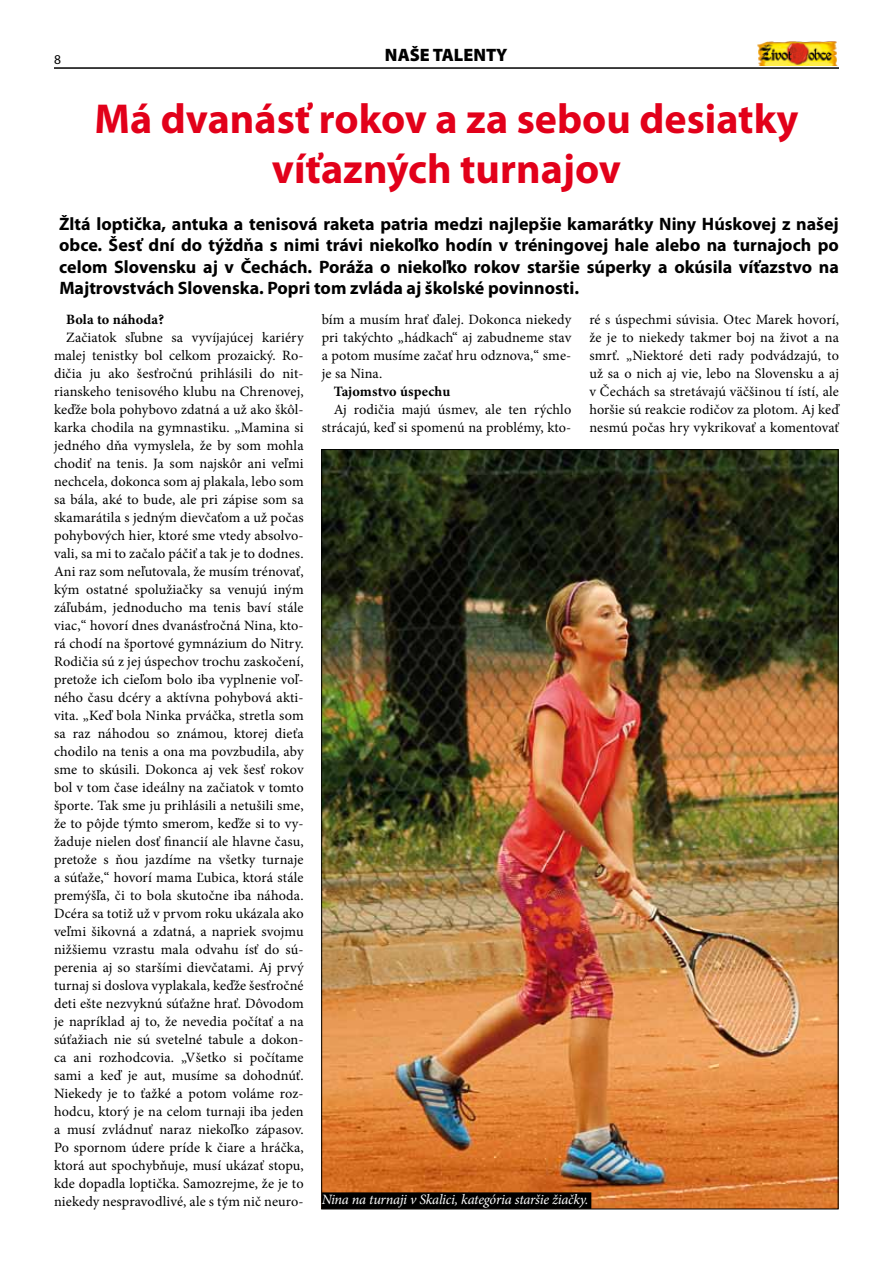
<style>
.page{position:relative;width:893px;height:1263px;background:#fff}
.page>*{position:absolute;margin:0;border:0;box-sizing:border-box;transform-origin:0 0}
.t1{font:700 42px/50.4px "Myriad Pro";color:#e2001a;text-align:center}
.t2{font:700 18px/21.6px "Myriad Pro";color:#000;text-align:justify}
.t3{font:900 18px "Myriad Pro";color:#000}
.t4{font:14.25px/18px "Minion Pro";letter-spacing:.01em;color:#000;text-align:justify}
.t5{font:italic 14.25px "Minion Pro";letter-spacing:-.02em;color:#fff}
.t6{font:700 14.25px "Minion Pro";letter-spacing:.01em;color:#000}
.t7{font:13.5px "Myriad Pro";color:#000}
</style>
<div class="page">
<hr style="left:54px;top:67px;width:785px;height:2px;background:#000">
<img style="left:757px;top:41px;width:80px;height:24px">
<img style="left:323px;top:451px;width:513px;height:756px">
<div style="left:322px;top:1192px;width:269px;height:17px;background:#000"></div>
<p class="t7" style="left:54px;top:51px;width:8px">8</p>
<p class="t3" style="left:385px;top:43px;width:124px">NAŠE TALENTY</p>
<h1 class="t1" style="left:94px;top:92px;width:706px">Má dvanásť rokov a za sebou desiatky víťazných turnajov</h1>
<p class="t2" style="left:59px;top:212px;width:781px">Žltá loptička, antuka a tenisová raketa patria medzi najlepšie kamarátky Niny Húskovej z našej obce. Šesť dní do týždňa s nimi trávi niekoľko hodín v tréningovej hale alebo na turnajoch po celom Slovensku aj v Čechách. Poráža o niekoľko rokov staršie súperky a okúsila víťazstvo na Majtrovstvách Slovenska. Popri tom zvláda aj školské povinnosti.</p>
<p class="t6" style="left:66px;top:309px;width:100px">Bola to náhoda?</p>
<p class="t4" style="left:54px;top:329px;width:251px;text-indent:12px">Začiatok sľubne sa vyvíjajúcej kariéry malej tenistky bol celkom prozaický. Ro&shy;dičia ju ako šesťročnú prihlásili do nit&shy;rianskeho tenisového klubu na Chrenovej, keďže bola pohybovo zdatná a už ako škôl&shy;karka chodila na gymnastiku. „Mamina si jedného dňa vymyslela, že by som mohla chodiť na tenis. Ja som najskôr ani veľmi nechcela, dokonca som aj plakala, lebo som sa bála, aké to bude, ale pri zápise som sa skamarátila s jedným dievčaťom a už počas pohybových hier, ktoré sme vtedy absolvo&shy;vali, sa mi to začalo páčiť a tak je to dodnes.<br>Ani raz som neľutovala, že musím trénovať, kým ostatné spolužiačky sa venujú iným záľubám, jednoducho ma tenis baví stále viac,“ hovorí dnes dvanásťročná Nina, kto&shy;rá chodí na športové gymnázium do Nitry.<br>Rodičia sú z jej úspechov trochu zaskočení, pretože ich cieľom bolo iba vyplnenie voľ&shy;ného času dcéry a aktívna pohybová akti&shy;vita. „Keď bola Ninka prváčka, stretla som sa raz náhodou so známou, ktorej dieťa chodilo na tenis a ona ma povzbudila, aby sme to skúsili. Dokonca aj vek šesť rokov bol v tom čase ideálny na začiatok v tomto športe. Tak sme ju prihlásili a netušili sme, že to pôjde týmto smerom, keďže si to vy&shy;žaduje nielen dosť financií ale hlavne času, pretože s ňou jazdíme na všetky turnaje a súťaže,“ hovorí mama Ľubica, ktorá stále premýšľa, či to bola skutočne iba náhoda.<br>Dcéra sa totiž už v prvom roku ukázala ako veľmi šikovná a zdatná, a napriek svojmu nižšiemu vzrastu mala odvahu ísť do sú&shy;perenia aj so staršími dievčatami. Aj prvý turnaj si doslova vyplakala, keďže šesťročné deti ešte nezvyknú súťažne hrať. Dôvodom je napríklad aj to, že nevedia počítať a na súťažiach nie sú svetelné tabule a dokon&shy;ca ani rozhodcovia. „Všetko si počítame sami a keď je aut, musíme sa dohodnúť.<br>Niekedy je to ťažké a potom voláme roz&shy;hodcu, ktorý je na celom turnaji iba jeden a musí zvládnuť naraz niekoľko zápasov.<br>Po spornom údere príde k čiare a hráčka, ktorá aut spochybňuje, musí ukázať stopu, kde dopadla loptička. Samozrejme, že je to niekedy nespravodlivé, ale s tým nič neuro-</p>
<p class="t4" style="left:322px;top:310px;width:251px">bím a musím hrať ďalej. Dokonca niekedy pri takýchto „hádkach“ aj zabudneme stav a potom musíme začať hru odznova,“ sme&shy;je sa Nina.</p>
<p class="t6" style="left:334px;top:381px;width:118px">Tajomstvo úspechu</p>
<p class="t4" style="left:322px;top:400px;width:251px;text-align:right">Aj rodičia majú úsmev, ale ten rýchlo strácajú, keď si spomenú na problémy, kto-</p>
<p class="t4" style="left:589px;top:310px;width:251px">ré s úspechmi súvisia. Otec Marek hovorí, že je to niekedy takmer boj na život a na smrť. „Niektoré deti rady podvádzajú, to už sa o nich aj vie, lebo na Slovensku a aj v Čechách sa stretávajú väčšinou tí ístí, ale horšie sú reakcie rodičov za plotom. Aj keď nesmú počas hry vykrikovať a komentovať</p>
<p class="t5" style="left:322px;top:1189px;width:268px">Nina na turnaji v Skalici, kategória staršie žiačky.</p>
</div>
